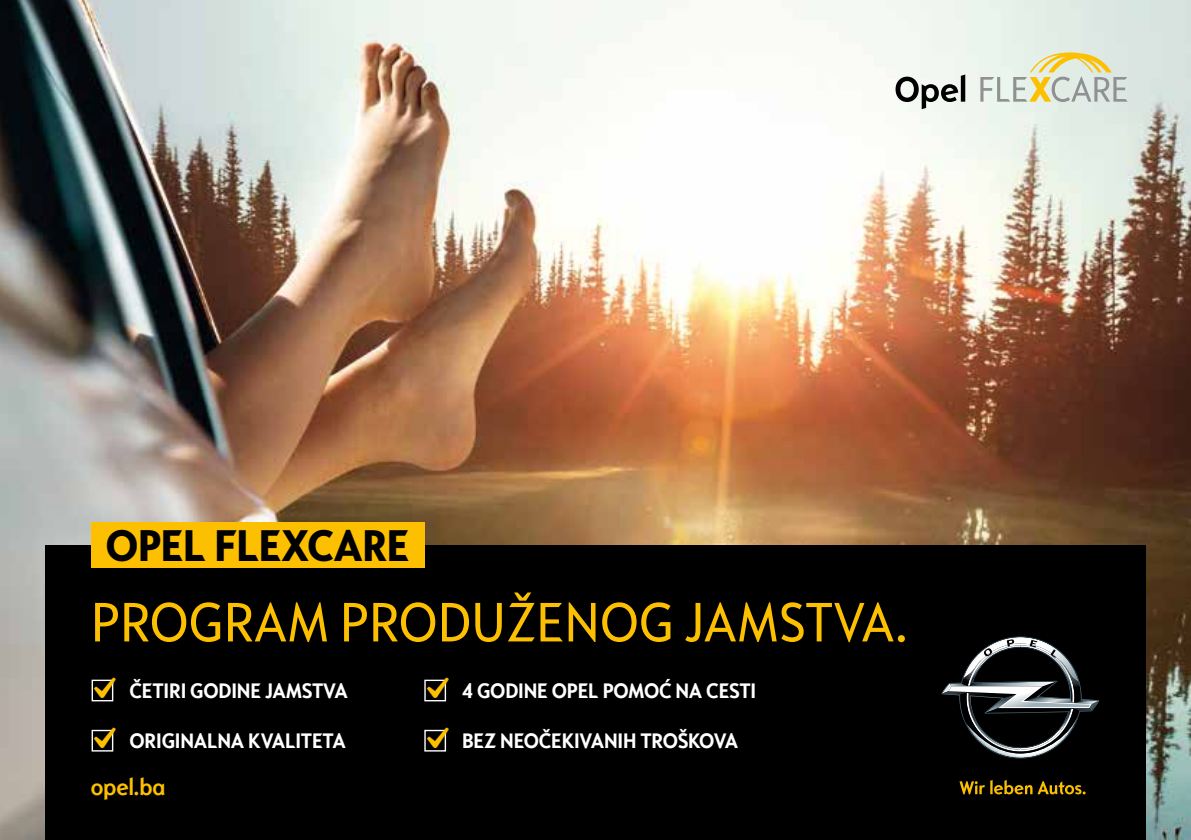
<style>
.page{position:relative;width:1191px;height:840px;background:#fff}
.page>*{position:absolute;margin:0;border:0;box-sizing:border-box;transform-origin:0 0}
.t1{font:58px "Opel Sans Condensed";color:#fcc000}
.t2{font:46.4px "Opel Sans Condensed Carline";color:#000}
.t3{font:700 24px "Opel Sans Condensed";color:#fcc000}
.t4{font:700 22.2px "Opel Sans Condensed";letter-spacing:-.01em;color:#fff}
.s1{color:#fcc000}
</style>
<div class="page">
<img style="left:0;top:0;width:1191px;height:839px">
<div style="left:45px;top:544px;width:1100px;height:295px;background:#000"></div>
<div style="left:91px;top:522px;width:333px;height:45px;background:#fcc000"></div>
<svg style="left:895px;top:74px;width:70px;height:35px"></svg>
<svg style="left:980px;top:52px;width:147px;height:50px;background:#dadbc0"></svg>
<svg style="left:941px;top:636px;width:158px;height:122px"></svg>
<svg style="left:959px;top:780px;width:126px;height:14px"></svg>
<div style="left:92px;top:679px;width:21px;height:22px;border:1px solid #fff"></div>
<div style="left:92px;top:729px;width:21px;height:22px;border:1px solid #fff"></div>
<div style="left:424px;top:729px;width:22px;height:22px;border:1px solid #fff"></div>
<div style="left:424px;top:679px;width:22px;height:22px;border:1px solid #fff"></div>
<h2 class="t2" style="left:106px;top:516px;width:305px">OPEL FLEXCARE</h2>
<h1 class="t1" style="left:91px;top:588px;width:819px">PROGRAM PRODUŽENOG JAMSTVA.</h1>
<p class="t4" style="left:92px;top:676px;width:257px"><span class="s1">✔</span> ČETIRI GODINE JAMSTVA</p>
<p class="t4" style="left:92px;top:726px;width:255px"><span class="s1">✔</span> ORIGINALNA KVALITETA</p>
<p class="t4" style="left:425px;top:726px;width:315px"><span class="s1">✔</span> BEZ NEOČEKIVANIH TROŠKOVA</p>
<p class="t4" style="left:425px;top:676px;width:333px"><span class="s1">✔</span> 4 GODINE OPEL POMOĆ NA CESTI</p>
<p class="t3" style="left:91px;top:771px;width:76px">opel.ba</p>
</div>
